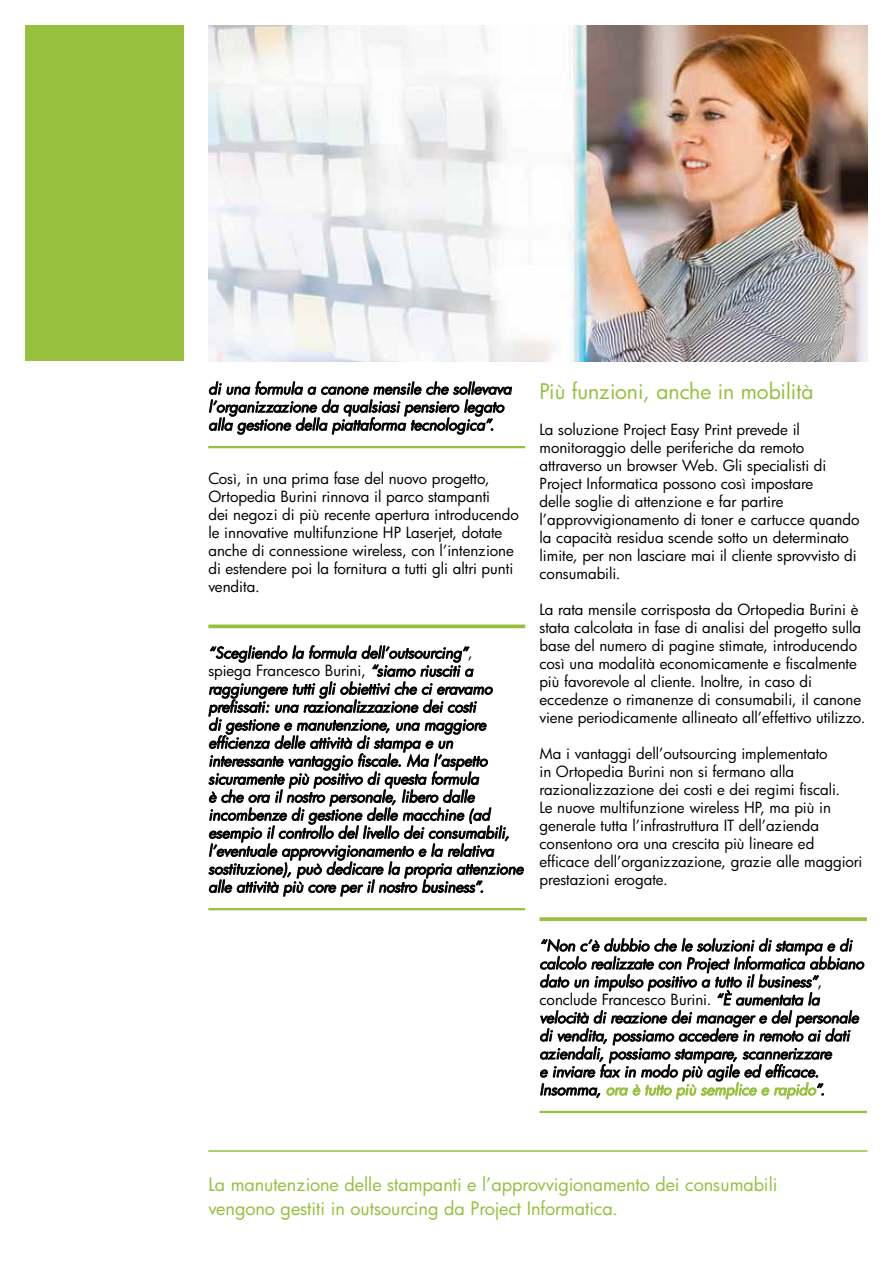
<style>
.page{position:relative;width:893px;height:1263px;background:#fff}
.page>*{position:absolute;margin:0;border:0;box-sizing:border-box;transform-origin:0 0}
.t1{font:21px "HP Futura";color:#96c03d}
.t2{font:18px/24px "HP Futura";color:#96c03d}
.t3{font:15px/18px "HP Futura";color:#000}
.t4{font:italic 15px/18px "HP Futura";color:#000}
.s1{font-style:normal}
.s2{color:#96c03d}
</style>
<div class="page">
<div style="left:26px;top:26px;width:158px;height:335px;background:#96c03d"></div>
<img style="left:208px;top:26px;width:659px;height:335px">
<hr style="left:208px;top:1150px;width:659px;height:2px;background:#96c03d">
<svg style="left:209px;top:381px;width:303px;height:54px"></svg>
<hr style="left:208px;top:446px;width:317px;height:2px;background:#96c03d">
<svg style="left:208px;top:624px;width:317px;height:4px"></svg>
<svg style="left:208px;top:645px;width:316px;height:252px"></svg>
<hr style="left:208px;top:908px;width:317px;height:2px;background:#96c03d">
<svg style="left:539px;top:917px;width:328px;height:4px"></svg>
<svg style="left:540px;top:938px;width:325px;height:162px"></svg>
<hr style="left:539px;top:1111px;width:328px;height:2px;background:#96c03d">
<p class="t4" style="left:208px;top:379px;width:305px">di una formula a canone mensile che sollevava l’organizzazione da qualsiasi pensiero legato alla gestione della piattaforma tecnologica”.</p>
<p class="t3" style="left:208px;top:469px;width:312px">Così, in una prima fase del nuovo progetto, Ortopedia Burini rinnova il parco stampanti<br>dei negozi di più recente apertura introducendo le innovative multifunzione HP Laserjet, dotate anche di connessione wireless, con l’intenzione di estendere poi la fornitura a tutti gli altri punti vendita.</p>
<p class="t4" style="left:208px;top:643px;width:316px">“Scegliendo la formula dell’outsourcing”<span class="s1">,<br>spiega Francesco Burini,</span> “siamo riusciti a raggiungere tutti gli obiettivi che ci eravamo prefissati: una razionalizzazione dei costi<br>di gestione e manutenzione, una maggiore efficienza delle attività di stampa e un interessante vantaggio fiscale. Ma l’aspetto sicuramente più positivo di questa formula<br>è che ora il nostro personale, libero dalle incombenze di gestione delle macchine (ad esempio il controllo del livello dei consumabili, l’eventuale approvvigionamento e la relativa sostituzione), può dedicare la propria attenzione alle attività più core per il nostro business”.</p>
<h1 class="t1" style="left:539px;top:377px;width:276px">Più funzioni, anche in mobilità</h1>
<p class="t3" style="left:539px;top:420px;width:321px">La soluzione Project Easy Print prevede il monitoraggio delle periferiche da remoto attraverso un browser Web. Gli specialisti di Project Informatica possono così impostare<br>delle soglie di attenzione e far partire l’approvvigionamento di toner e cartucce quando la capacità residua scende sotto un determinato limite, per non lasciare mai il cliente sprovvisto di consumabili.</p>
<p class="t3" style="left:539px;top:600px;width:327px">La rata mensile corrisposta da Ortopedia Burini è stata calcolata in fase di analisi del progetto sulla base del numero di pagine stimate, introducendo così una modalità economicamente e fiscalmente più favorevole al cliente. Inoltre, in caso di eccedenze o rimanenze di consumabili, il canone viene periodicamente allineato all’effettivo utilizzo.</p>
<p class="t3" style="left:539px;top:744px;width:324px">Ma i vantaggi dell’outsourcing implementato<br>in Ortopedia Burini non si fermano alla razionalizzazione dei costi e dei regimi fiscali.<br>Le nuove multifunzione wireless HP, ma più in generale tutta l’infrastruttura IT dell’azienda consentono ora una crescita più lineare ed efficace dell’organizzazione, grazie alle maggiori prestazioni erogate.</p>
<p class="t4" style="left:539px;top:936px;width:326px">“Non c’è dubbio che le soluzioni di stampa e di calcolo realizzate con Project Informatica abbiano dato un impulso positivo a tutto il business”<span class="s1">, conclude Francesco Burini.</span> “È aumentata la velocità di reazione dei manager e del personale di vendita, possiamo accedere in remoto ai dati aziendali, possiamo stampare, scannerizzare<br>e inviare fax in modo più agile ed efficace.<br>Insomma, <span class="s2">ora è tutto più semplice e rapido</span>”.</p>
<p class="t2" style="left:208px;top:1172px;width:571px">La manutenzione delle stampanti e l’approvvigionamento dei consumabili vengono gestiti in outsourcing da Project Informatica.</p>
</div>
